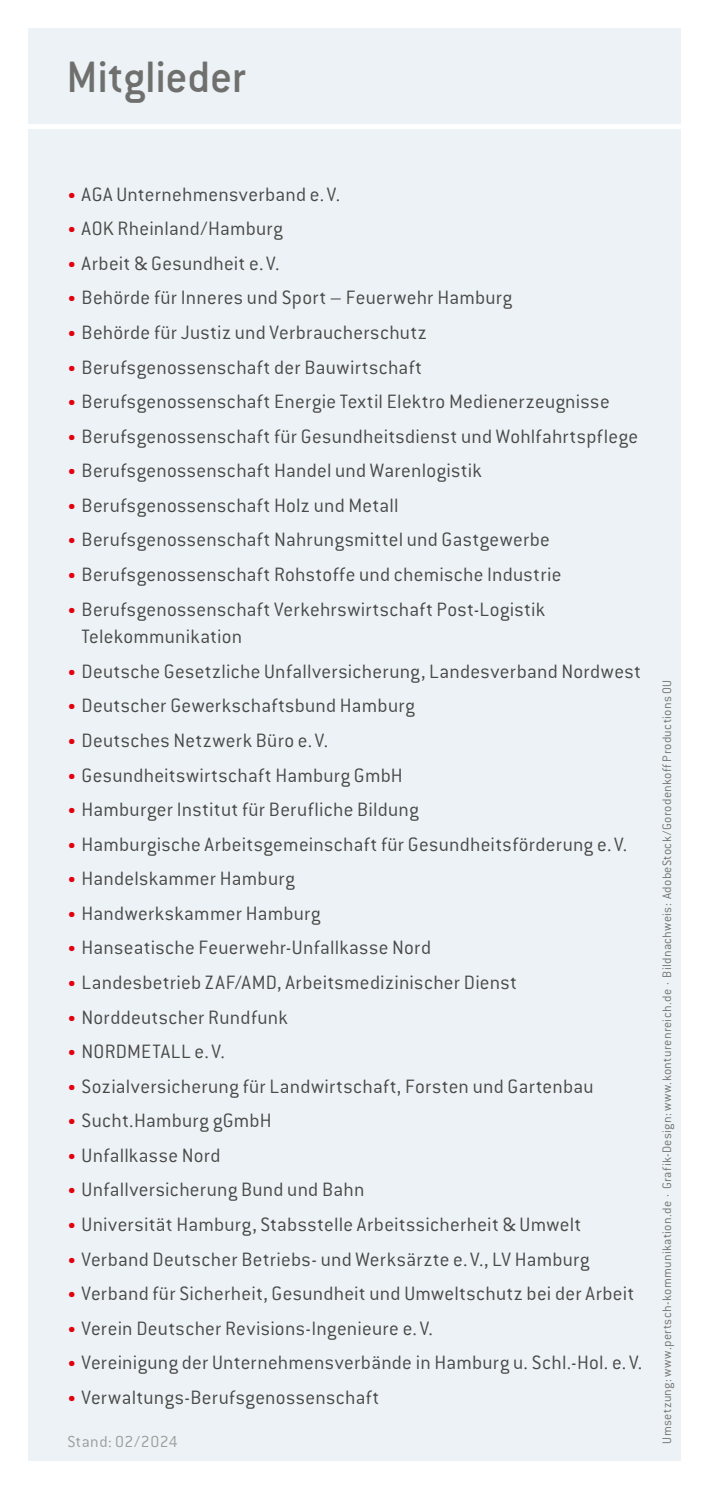
<style>
.page{position:relative;width:709px;height:1489px;background:#fff}
.page>*{position:absolute;margin:0;border:0;box-sizing:border-box;transform-origin:0 0}
.AKASI2_Head_blau_19_3{font:500 48.25px "Conduit ITC Std";letter-spacing:-.01em;color:#6f6f6e}
.t1{font:300 21.25px/27.8px "Conduit ITC Std";letter-spacing:.015em;color:#494948}
.AKASI2_Formular_6_15{font:300 17.5px "Conduit ITC Std";letter-spacing:.025em;color:#9c9d9d}
.t2{font:300 13.5px "Conduit ITC Std";letter-spacing:.025em;color:#747473}
.s1{font-weight:500;font-size:17.5px;color:#e3000f}
</style>
<div class="page">
<div style="left:28px;top:28px;width:652px;height:1432px;background:#ecf2f5"></div>
<div style="left:0;top:124px;width:696px;height:5px;background:#fff"></div>
<p class="AKASI2_Head_blau_19_3" style="left:67px;top:48px;width:181px">Mitglieder</p>
<p class="t1" style="left:67px;top:179px;width:274px"><span class="s1">•</span> AGA Unternehmensverband e. V.</p>
<p class="t1" style="left:67px;top:214px;width:217px"><span class="s1">•</span> AOK Rheinland/Hamburg</p>
<p class="t1" style="left:67px;top:249px;width:214px"><span class="s1">•</span> Arbeit &amp; Gesundheit e.V.</p>
<p class="t1" style="left:67px;top:283px;width:446px"><span class="s1">•</span> Behörde für Inneres und Sport – Feuerwehr Hamburg</p>
<p class="t1" style="left:67px;top:318px;width:361px"><span class="s1">•</span> Behörde für Justiz und Verbraucherschutz</p>
<p class="t1" style="left:67px;top:352px;width:356px"><span class="s1">•</span> Berufsgenossenschaft der Bauwirtschaft</p>
<p class="t1" style="left:67px;top:387px;width:544px"><span class="s1">•</span> Berufsgenossenschaft Energie Textil Elektro Medienerzeugnisse</p>
<p class="t1" style="left:67px;top:421px;width:572px"><span class="s1">•</span> Berufsgenossenschaft für Gesundheitsdienst und Wohlfahrtspflege</p>
<p class="t1" style="left:67px;top:456px;width:416px"><span class="s1">•</span> Berufsgenossenschaft Handel und Warenlogistik</p>
<p class="t1" style="left:67px;top:490px;width:333px"><span class="s1">•</span> Berufsgenossenschaft Holz und Metall</p>
<p class="t1" style="left:67px;top:525px;width:484px"><span class="s1">•</span> Berufsgenossenschaft Nahrungsmittel und Gastgewerbe</p>
<p class="t1" style="left:67px;top:560px;width:495px"><span class="s1">•</span> Berufsgenossenschaft Rohstoffe und chemische Industrie</p>
<p class="t1" style="left:81px;top:594px;width:465px;text-indent:-14px"><span class="s1">•</span> Berufsgenossenschaft Verkehrswirtschaft Post-Logistik<br>Telekommunikation</p>
<p class="t1" style="left:67px;top:656px;width:575px"><span class="s1">•</span> Deutsche Gesetzliche Unfallversicherung, Landesverband Nordwest</p>
<p class="t1" style="left:67px;top:691px;width:349px"><span class="s1">•</span> Deutscher Gewerkschaftsbund Hamburg</p>
<p class="t1" style="left:67px;top:726px;width:262px"><span class="s1">•</span> Deutsches Netzwerk Büro e.V.</p>
<p class="t1" style="left:67px;top:760px;width:337px"><span class="s1">•</span> Gesundheitswirtschaft Hamburg GmbH</p>
<p class="t1" style="left:67px;top:795px;width:353px"><span class="s1">•</span> Hamburger Institut für Berufliche Bildung</p>
<p class="t1" style="left:67px;top:829px;width:561px"><span class="s1">•</span> Hamburgische Arbeitsgemeinschaft für Gesundheitsförderung e. V.</p>
<p class="t1" style="left:67px;top:864px;width:229px"><span class="s1">•</span> Handelskammer Hamburg</p>
<p class="t1" style="left:67px;top:898px;width:255px"><span class="s1">•</span> Handwerkskammer Hamburg</p>
<p class="t1" style="left:67px;top:933px;width:365px"><span class="s1">•</span> Hanseatische Feuerwehr-Unfallkasse Nord</p>
<p class="t1" style="left:67px;top:967px;width:451px"><span class="s1">•</span> Landesbetrieb ZAF/AMD, Arbeitsmedizinischer Dienst</p>
<p class="t1" style="left:67px;top:1002px;width:222px"><span class="s1">•</span> Norddeutscher Rundfunk</p>
<p class="t1" style="left:67px;top:1037px;width:159px"><span class="s1">•</span> NORDMETALL e. V.</p>
<p class="t1" style="left:67px;top:1071px;width:528px"><span class="s1">•</span> Sozialversicherung für Landwirtschaft, Forsten und Gartenbau</p>
<p class="t1" style="left:67px;top:1106px;width:206px"><span class="s1">•</span> Sucht.Hamburg gGmbH</p>
<p class="t1" style="left:67px;top:1140px;width:155px"><span class="s1">•</span> Unfallkasse Nord</p>
<p class="t1" style="left:67px;top:1175px;width:298px"><span class="s1">•</span> Unfallversicherung Bund und Bahn</p>
<p class="t1" style="left:67px;top:1209px;width:515px"><span class="s1">•</span> Universität Hamburg, Stabsstelle Arbeitssicherheit &amp; Umwelt</p>
<p class="t1" style="left:67px;top:1244px;width:524px"><span class="s1">•</span> Verband Deutscher Betriebs- und Werksärzte e. V., LV Hamburg</p>
<p class="t1" style="left:67px;top:1278px;width:568px"><span class="s1">•</span> Verband für Sicherheit, Gesundheit und Umweltschutz bei der Arbeit</p>
<p class="t1" style="left:67px;top:1313px;width:367px"><span class="s1">•</span> Verein Deutscher Revisions-Ingenieure e. V.</p>
<p class="t1" style="left:67px;top:1347px;width:576px"><span class="s1">•</span> Vereinigung der Unternehmensverbände in Hamburg u. Schl.-Hol. e. V.</p>
<p class="t1" style="left:67px;top:1382px;width:313px"><span class="s1">•</span> Verwaltungs-Berufsgenossenschaft</p>
<p class="AKASI2_Formular_6_15" style="left:67px;top:1430px;width:112px">Stand: 02/2024</p>
<p class="t2" style="left:658px;top:1443px;width:765px;rotate:-90deg">Umsetzung: www.pertsch-kommunikation.de · Grafik-Design: www.konturenreich.de · Bildnachweis: AdobeStock/Gorodenkoff Productions OU</p>
</div>
